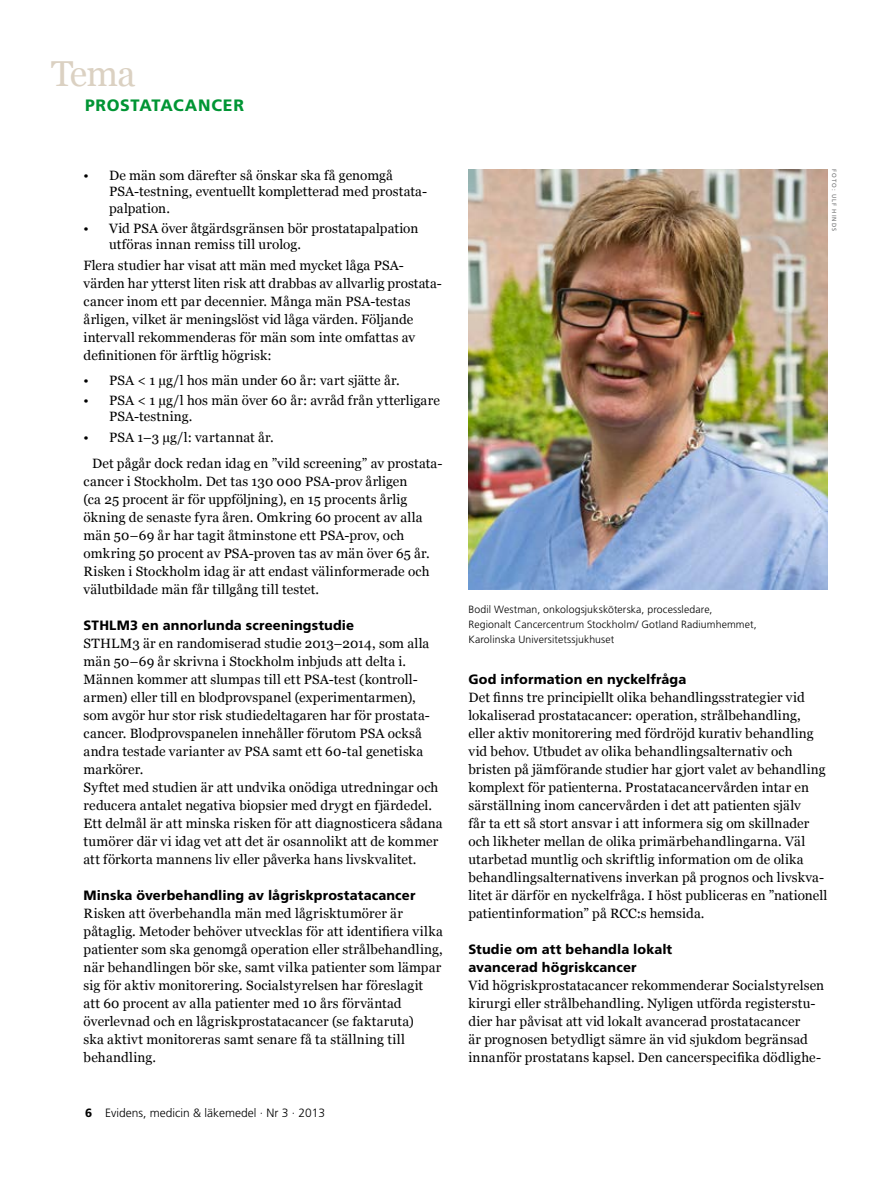
<style>
.page{position:relative;width:893px;height:1191px;background:#fff}
.page>*{position:absolute;margin:0;border:0;box-sizing:border-box;transform-origin:0 0}
.t1{font:36px "Georgia";color:#dbd1c2}
.t2{font:800 16.5px "Frutiger SLLOTF";letter-spacing:.035em;color:#009534}
.t3{font:13.5px/18px "Georgia";letter-spacing:.01em;color:#000}
.t4{font:800 13.5px/18px "Frutiger SLLOTF";letter-spacing:.01em;color:#000}
.t5{font:300 12px "Frutiger SLLOTF";color:#000}
.t6{font:300 10.5px/15px "Frutiger SLLOTF";letter-spacing:.01em;color:#000}
.t7{font:6px "Frutiger SLLOTF";letter-spacing:.17em;color:#707172}
.s1{font-weight:800}
</style>
<div class="page">
<img style="left:468px;top:169px;width:360px;height:420px">
<h1 class="t1" style="left:51px;top:51px;width:86px">Tema</h1>
<p class="t2" style="left:85px;top:96px;width:160px">Prostatacanc er</p>
<p class="t3" style="left:109px;top:168px;width:320px;line-height:16.2px;text-indent:-26px">• De män som därefter så önskar ska få genomgå<br>PSA-testning, eventuellt kompletterad med prostata&shy;palpation.</p>
<p class="t3" style="left:109px;top:221px;width:311px;line-height:16.2px;text-indent:-26px">• Vid PSA över åtgärdsgränsen bör prostatapalpation utföras innan remiss till urolog.</p>
<p class="t3" style="left:84px;top:257px;width:360px">Flera studier har visat att män med mycket låga PSA&shy;värden har ytterst liten risk att drabbas av allvarlig prostata&shy;cancer inom ett par decennier. Många män PSA-testas årligen, vilket är meningslöst vid låga värden. Följande intervall rekommenderas för män som inte omfattas av definitionen för ärftlig högrisk:</p>
<p class="t3" style="left:84px;top:371px;width:318px">• PSA &lt; 1 µg/l hos män under 60 år: vart sjätte år.</p>
<p class="t3" style="left:109px;top:393px;width:332px;line-height:16.2px;text-indent:-26px">• PSA &lt; 1 µg/l hos män över 60 år: avråd från ytterligare<br>PSA-testning.</p>
<p class="t3" style="left:92px;top:424px;width:352px;line-height:26.2px;text-indent:-9px">• PSA 1–3 µg/l: vartannat år.<br>Det pågår dock redan idag en ”vild screening” av prostata-</p>
<p class="t3" style="left:84px;top:473px;width:348px">cancer i Stockholm. Det tas 130 000 PSA-prov årligen<br>(ca 25 procent är för uppföljning), en 15 procents årlig ökning de senaste fyra åren. Omkring 60 procent av alla män 50–69 år har tagit åtminstone ett PSA-prov, och omkring 50 procent av PSA-proven tas av män över 65 år.<br>Risken i Stockholm idag är att endast välinformerade och välutbildade män får tillgång till testet.</p>
<p class="t4" style="left:84px;top:616px;width:272px">STHLM3 en annorlunda screeningstudie</p>
<p class="t3" style="left:84px;top:634px;width:361px">STHLM3 är en randomiserad studie 2013–2014, som alla män 50–69 år skrivna i Stockholm inbjuds att delta i.<br>Männen kommer att slumpas till ett PSA-test (kontroll&shy;armen) eller till en blodprovspanel (experimentarmen), som avgör hur stor risk studiedeltagaren har för prostata&shy;cancer. Blodprovspanelen innehåller förutom PSA också andra testade varianter av PSA samt ett 60-tal genetiska markörer.<br>Syftet med studien är att undvika onödiga utredningar och reducera antalet negativa biopsier med drygt en fjärdedel.<br>Ett delmål är att minska risken för att diagnosticera sådana tumörer där vi idag vet att det är osannolikt att de kommer att förkorta mannens liv eller påverka hans livskvalitet.</p>
<p class="t4" style="left:84px;top:886px;width:334px">Minska överbehandling av lågriskprostatacancer</p>
<p class="t3" style="left:84px;top:904px;width:361px">Risken att överbehandla män med lågrisktumörer är påtaglig. Metoder behöver utvecklas för att identifiera vilka patienter som ska genomgå operation eller strålbehandling, när behandlingen bör ske, samt vilka patienter som lämpar sig för aktiv monitorering. Socialstyrelsen har föreslagit att 60 procent av alla patienter med 10 års förväntad överlevnad och en lågriskprostatacancer (se faktaruta)<br>ska aktivt monitoreras samt senare få ta ställning till behandling.</p>
<p class="t5" style="left:85px;top:1106px;width:242px"><span class="s1">6</span> Evidens, medicin &amp; läkemedel · Nr 3 · 2013</p>
<p class="t7" style="left:838px;top:169px;width:63px;rotate:90deg">Foto: ulf hinds</p>
<p class="t6" style="left:468px;top:602px;width:290px">Bodil Westman, onkologsjuksköterska, processledare,<br>Regionalt Cancercentrum Stockholm/ Gotland Radiumhemmet,<br>Karolinska Universitetssjukhuset</p>
<p class="t4" style="left:468px;top:670px;width:219px">God information en nyckelfråga</p>
<p class="t3" style="left:468px;top:689px;width:360px">Det finns tre principiellt olika behandlingsstrategier vid lokaliserad prostatacancer: operation, strålbehandling, eller aktiv monitorering med fördröjd kurativ behandling vid behov. Utbudet av olika behandlingsalternativ och bristen på jämförande studier har gjort valet av behandling komplext för patienterna. Prostatacancervården intar en särställning inom cancervården i det att patienten själv<br>får ta ett så stort ansvar i att informera sig om skillnader och likheter mellan de olika primärbehandlingarna. Väl utarbetad muntlig och skriftlig information om de olika behandlingsalternativens inverkan på prognos och livskva&shy;litet är därför en nyckelfråga. I höst publiceras en ”nationell patientinformation” på RCC:s hemsida.</p>
<p class="t4" style="left:468px;top:940px;width:205px">Studie om att behandla lokalt avancerad högriskcancer</p>
<p class="t3" style="left:468px;top:977px;width:357px">Vid högriskprostatacancer rekommenderar Socialstyrelsen kirurgi eller strålbehandling. Nyligen utförda registerstu&shy;dier har påvisat att vid lokalt avancerad prostatacancer<br>är prognosen betydligt sämre än vid sjukdom begränsad innanför prostatans kapsel. Den cancerspecifika dödlighe-</p>
</div>
